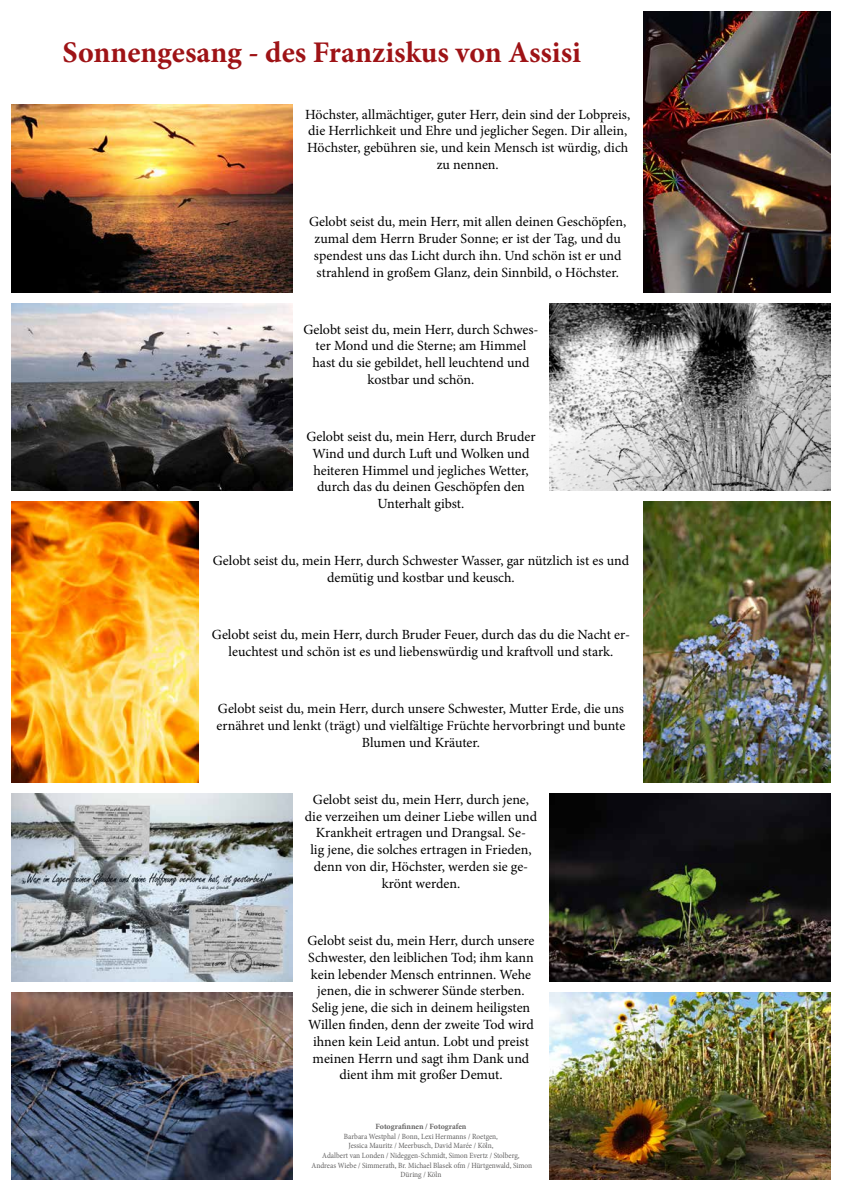
<style>
.page{position:relative;width:842px;height:1191px;background:#fff}
.page>*{position:absolute;margin:0;border:0;box-sizing:border-box;transform-origin:0 0}
.t1{font:700 30px "Minion Pro";color:#9e1316}
.t2{font:14px/16.8px "Minion Pro";color:#000;text-align:center}
.t3{font:condensed 8px/9.6px "Minion Pro";color:#646363;text-align:center}
.t4{font:700 8px "Minion Pro";letter-spacing:-.005em;color:#646363}
</style>
<div class="page">
<img style="left:643px;top:11px;width:188px;height:281px">
<img style="left:11px;top:502px;width:187px;height:280px">
<img style="left:643px;top:502px;width:188px;height:280px">
<img style="left:11px;top:303px;width:281px;height:187px">
<img style="left:550px;top:303px;width:281px;height:187px">
<img style="left:11px;top:105px;width:281px;height:187px">
<img style="left:11px;top:794px;width:281px;height:187px">
<img style="left:550px;top:794px;width:281px;height:187px">
<img style="left:11px;top:992px;width:281px;height:187px">
<img style="left:550px;top:992px;width:281px;height:187px">
<h1 class="t1" style="left:63px;top:31px;width:520px">Sonnengesang - des Franziskus von Assisi</h1>
<p class="t2" style="left:305px;top:106px;width:327px">Höchster, allmächtiger, guter Herr, dein sind der Lobpreis, die Herrlichkeit und Ehre und jeglicher Segen. Dir allein, Höchster, gebühren sie, und kein Mensch ist würdig, dich zu nennen.</p>
<p class="t2" style="left:309px;top:213px;width:319px">Gelobt seist du, mein Herr, mit allen deinen Geschöpfen, zumal dem Herrn Bruder Sonne; er ist der Tag, und du spendest uns das Licht durch ihn. Und schön ist er und strahlend in großem Glanz, dein Sinnbild, o Höchster.</p>
<p class="t2" style="left:303px;top:321px;width:237px">Gelobt seist du, mein Herr, durch Schwes&shy;ter Mond und die Sterne; am Himmel hast du sie gebildet, hell leuchtend und kostbar und schön.</p>
<p class="t2" style="left:306px;top:428px;width:231px">Gelobt seist du, mein Herr, durch Bruder<br>Wind und durch Luft und Wolken und heiteren Himmel und jegliches Wetter, durch das du deinen Geschöpfen den<br>Unterhalt gibst.</p>
<p class="t2" style="left:213px;top:552px;width:418px">Gelobt seist du, mein Herr, durch Schwester Wasser, gar nützlich ist es und demütig und kostbar und keusch.</p>
<p class="t2" style="left:212px;top:626px;width:420px">Gelobt seist du, mein Herr, durch Bruder Feuer, durch das du die Nacht er&shy;leuchtest und schön ist es und liebenswürdig und kraftvoll und stark.</p>
<p class="t2" style="left:217px;top:700px;width:410px">Gelobt seist du, mein Herr, durch unsere Schwester, Mutter Erde, die uns ernähret und lenkt (trägt) und vielfältige Früchte hervorbringt und bunte<br>Blumen und Kräuter.</p>
<p class="t2" style="left:305px;top:791px;width:234px">Gelobt seist du, mein Herr, durch jene, die verzeihen um deiner Liebe willen und Krankheit ertragen und Drangsal. Se-<br>lig jene, die solches ertragen in Frieden, denn von dir, Höchster, werden sie ge&shy;krönt werden.</p>
<p class="t2" style="left:307px;top:932px;width:228px">Gelobt seist du, mein Herr, durch unsere Schwester, den leiblichen Tod; ihm kann kein lebender Mensch entrinnen. Wehe jenen, die in schwerer Sünde sterben.<br>Selig jene, die sich in deinem heiligsten Willen finden, denn der zweite Tod wird ihnen kein Leid antun. Lobt und preist meinen Herrn und sagt ihm Dank und dient ihm mit großer Demut.</p>
<p class="t4" style="left:376px;top:1121px;width:92px">Fotografinnen / Fotografen</p>
<p class="t3" style="left:311px;top:1131px;width:222px">Barbara Westphal / Bonn, Lexi Hermanns / Roetgen,<br>Jessica Mauritz / Meerbusch, David Marée / Köln,<br>Adalbert van Londen / Nideggen-Schmidt, Simon Evertz / Stolberg, Andreas Wiebe / Simmerath, Br. Michael Blasek ofm / Hürtgenwald, Simon Düring / Köln</p>
</div>
